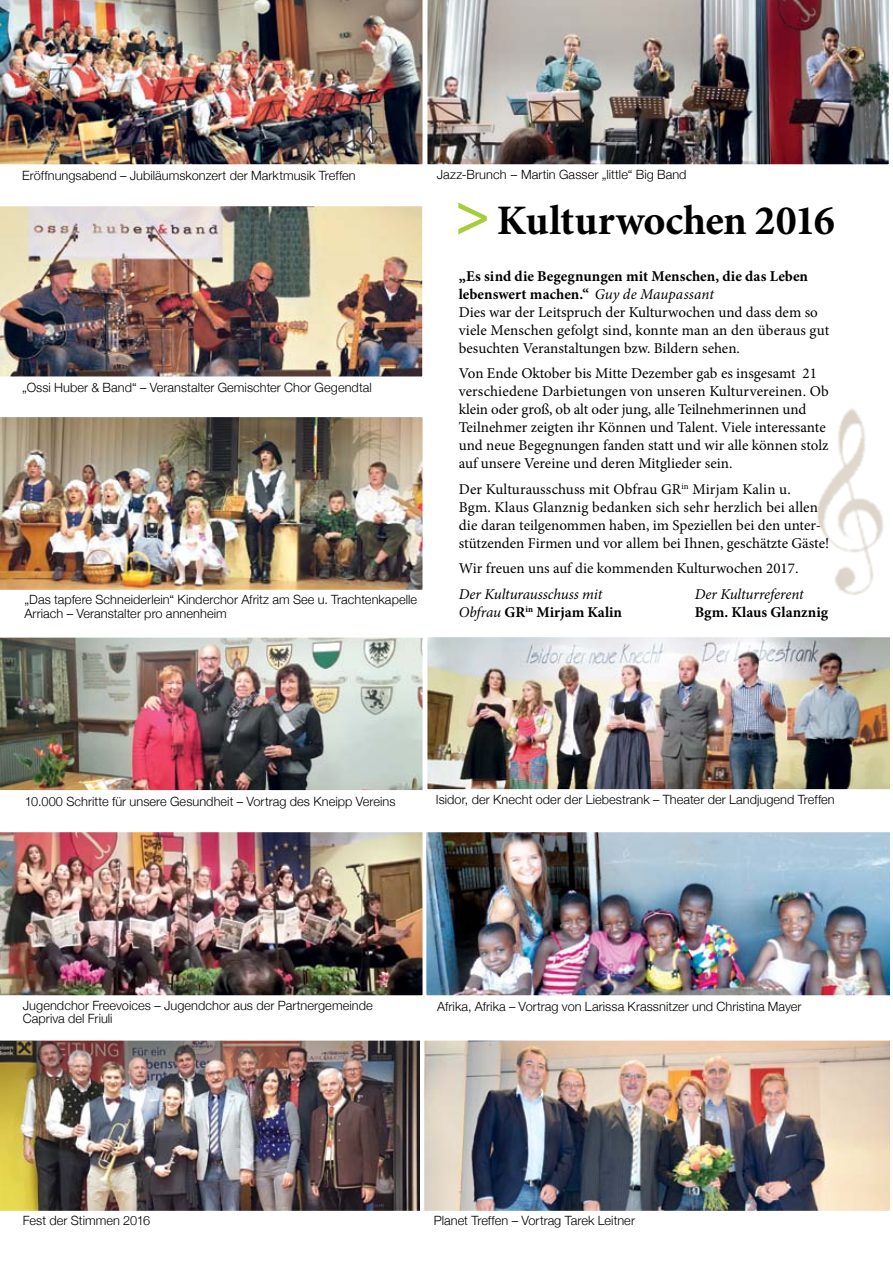
<style>
.page{position:relative;width:893px;height:1263px;background:#fff}
.page>*{position:absolute;margin:0;border:0;box-sizing:border-box;transform-origin:0 0}
.t1{font:700 42px "Minion Pro";letter-spacing:-.01em;color:#000}
.t2{font:15px/18px "Minion Pro";color:#000}
.t3{font:italic 15px/18px "Minion Pro";letter-spacing:-.01em;color:#000}
.t4{font:700 15px "Minion Pro";color:#000}
.t5{font:300 12.75px/13.8px "Helvetica Neue";letter-spacing:.005em;color:#000}
.s1{font-family:"Myriad Pro";font-weight:600;font-size:60px;color:#a6ce39}
.s2{font-weight:700}
.s3{font-style:italic}
.s4{font-weight:700;font-style:normal}
</style>
<div class="page">
<img style="left:0;top:0;width:423px;height:165px">
<img style="left:427px;top:0;width:462px;height:165px">
<img style="left:0;top:206px;width:423px;height:171px">
<img style="left:0;top:417px;width:423px;height:173px">
<img style="left:0;top:637px;width:423px;height:154px">
<img style="left:427px;top:833px;width:462px;height:161px">
<div style="left:423px;top:829px;width:470px;height:169px;border:3px solid #fff"></div>
<img style="left:0;top:829px;width:425px;height:169px">
<img style="left:0;top:1040px;width:420px;height:171px">
<img style="left:428px;top:638px;width:461px;height:150px">
<div style="left:424px;top:634px;width:469px;height:158px;border:3px solid #fff"></div>
<img style="left:425px;top:1041px;width:464px;height:169px">
<div style="left:421px;top:1037px;width:472px;height:177px;border:3px solid #fff"></div>
<img style="left:817px;top:408px;width:67px;height:187px">
<p class="t5" style="left:22px;top:167px;width:335px">Eröffnungsabend – Jubiläumskonzert der Marktmusik Treffen</p>
<p class="t5" style="left:437px;top:167px;width:251px">Jazz-Brunch – Martin Gasser „little“ Big Band</p>
<p class="t5" style="left:22px;top:380px;width:351px">„Ossi Huber &amp; Band“ – Veranstalter Gemischter Chor Gegendtal</p>
<p class="t5" style="left:24px;top:592px;width:394px">„Das tapfere Schneiderlein“ Kinderchor Afritz am See u. Trachtenkapelle<br>Arriach – Veranstalter pro annenheim</p>
<h1 class="t1" style="left:455px;top:191px;width:381px"><span class="s1">&gt;</span> Kulturwochen 2016</h1>
<p class="t2" style="left:459px;top:267px;width:372px"><span class="s2">„Es sind die Begegnungen mit Menschen, die das Leben lebenswert machen.“</span> <span class="s3">Guy de Maupassant<br></span>Dies war der Leitspruch der Kulturwochen und dass dem so viele Menschen gefolgt sind, konnte man an den überaus gut besuchten Veranstaltungen bzw. Bildern sehen.</p>
<p class="t2" style="left:459px;top:365px;width:371px">Von Ende Oktober bis Mitte Dezember gab es insgesamt 21 verschiedene Darbietungen von unseren Kulturvereinen. Ob klein oder groß, ob alt oder jung, alle Teilnehmerinnen und Teilnehmer zeigten ihr Können und Talent. Viele interessante und neue Begegnungen fanden statt und wir alle können stolz auf unsere Vereine und deren Mitglieder sein.</p>
<p class="t2" style="left:459px;top:480px;width:372px">Der Kulturausschuss mit Obfrau GR<sup>in</sup> Mirjam Kalin u.<br>Bgm. Klaus Glanznig bedanken sich sehr herzlich bei allen die daran teilgenommen haben, im Speziellen bei den unter&shy;stützenden Firmen und vor allem bei Ihnen, geschätzte Gäste!</p>
<p class="t2" style="left:459px;top:560px;width:341px">Wir freuen uns auf die kommenden Kulturwochen 2017.</p>
<p class="t3" style="left:459px;top:585px;width:165px">Der Kulturausschuss mit<br>Obfrau <span class="s4">GR</span><sup>in</sup> <span class="s4">Mirjam Kalin</span></p>
<p class="t3" style="left:695px;top:585px;width:110px">Der Kulturreferent</p>
<p class="t4" style="left:695px;top:601px;width:135px">Bgm. Klaus Glanznig</p>
<p class="t5" style="left:25px;top:794px;width:372px">10.000 Schritte für unsere Gesundheit – Vortrag des Kneipp Vereins</p>
<p class="t5" style="left:436px;top:791px;width:400px">Isidor, der Knecht oder der Liebestrank – Theater der Landjugend Treffen</p>
<p class="t5" style="left:23px;top:997px;width:351px">Jugendchor Freevoices – Jugendchor aus der Partnergemeinde<br>Capriva del Friuli</p>
<p class="t5" style="left:437px;top:998px;width:366px">Afrika, Afrika – Vortrag von Larissa Krassnitzer und Christina Mayer</p>
<p class="t5" style="left:23px;top:1213px;width:129px">Fest der Stimmen 2016</p>
<p class="t5" style="left:434px;top:1213px;width:203px">Planet Treffen – Vortrag Tarek Leitner</p>
</div>
